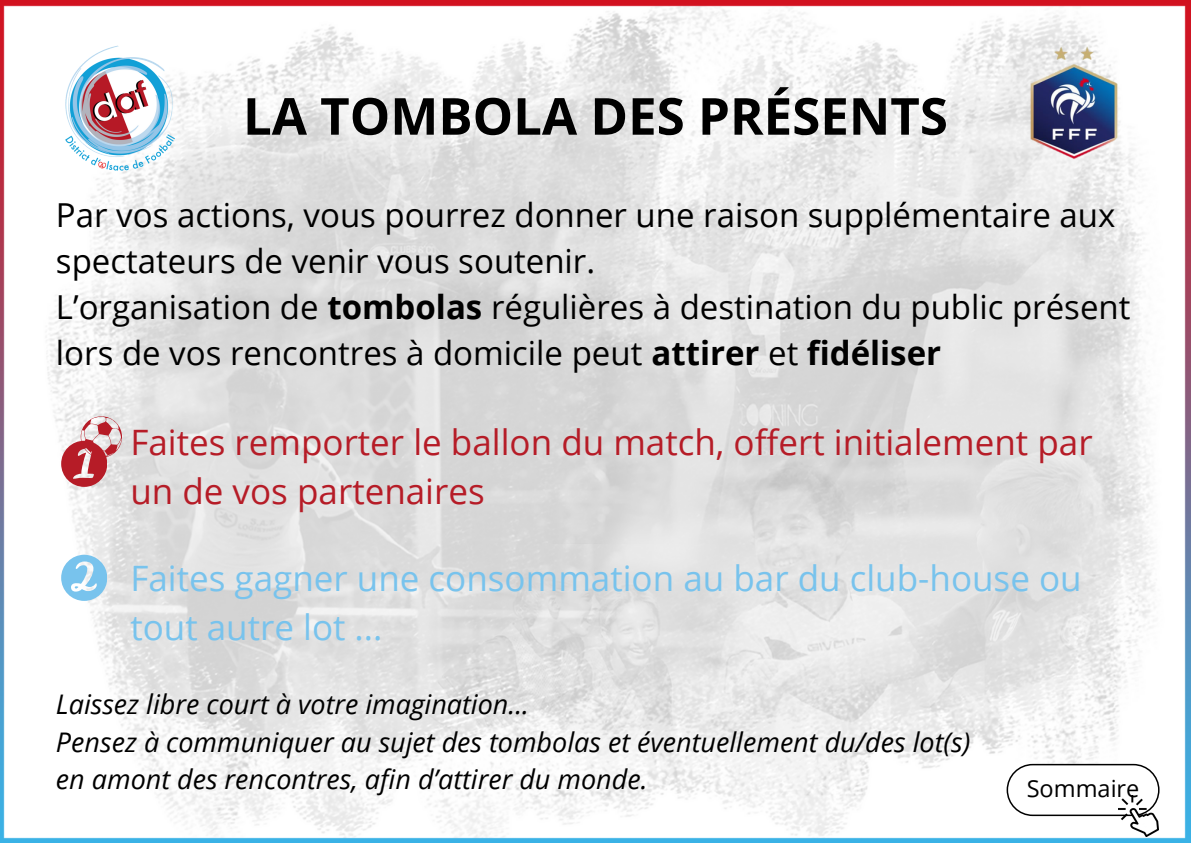
<style>
.page{position:relative;width:1191px;height:843px;background:#fff}
.page>*{position:absolute;margin:0;border:0;box-sizing:border-box;transform-origin:0 0}
.t1{font:700 51px "Open Sans";color:#000}
.t2{font:35px/48.8px "Open Sans";color:#b61c27}
.t3{font:35px/48.8px "Open Sans";color:#78c3ed}
.t4{font:33px/45.8px "Open Sans";color:#000}
.t5{font:italic 27px/37.5px "Open Sans";color:#000}
.t6{font:23.5px "Open Sans";color:#000}
.s1{font-weight:700}
</style>
<div class="page">
<img style="left:0;top:0;width:1190px;height:842px">
<img style="left:56px;top:40px;width:133px;height:138px">
<img style="left:1003px;top:33px;width:141px;height:143px">
<svg style="left:61px;top:554px;width:46px;height:46px"></svg>
<svg style="left:61px;top:416px;width:61px;height:70px"></svg>
<svg style="left:1006px;top:763px;width:153px;height:52px"></svg>
<img style="left:1118px;top:795px;width:40px;height:40px">
<p class="t1" style="left:243px;top:80px;width:706px">LA TOMBOLA DES PRÉSENTS</p>
<p class="t4" style="left:56px;top:191px;width:1060px">Par vos actions, vous pourrez donner une raison supplémentaire aux spectateurs de venir vous soutenir.</p>
<p class="t4" style="left:56px;top:283px;width:1075px">L’organisation de <span class="s1">tombolas</span> régulières à destination du public présent lors de vos rencontres à domicile peut <span class="s1">attirer</span> et <span class="s1">fidéliser</span></p>
<p class="t2" style="left:130px;top:417px;width:963px">Faites remporter le ballon du match, offert initialement par un de vos partenaires</p>
<p class="t3" style="left:130px;top:552px;width:952px">Faites gagner une consommation au bar du club-house ou tout autre lot ...</p>
<p class="t5" style="left:56px;top:684px;width:474px">Laissez libre court à votre imagination...</p>
<p class="t5" style="left:56px;top:722px;width:915px">Pensez à communiquer au sujet des tombolas et éventuellement du/des lot(s) en amont des rencontres, afin d’attirer du monde.</p>
<p class="t6" style="left:1026px;top:771px;width:114px">Sommaire</p>
</div>
